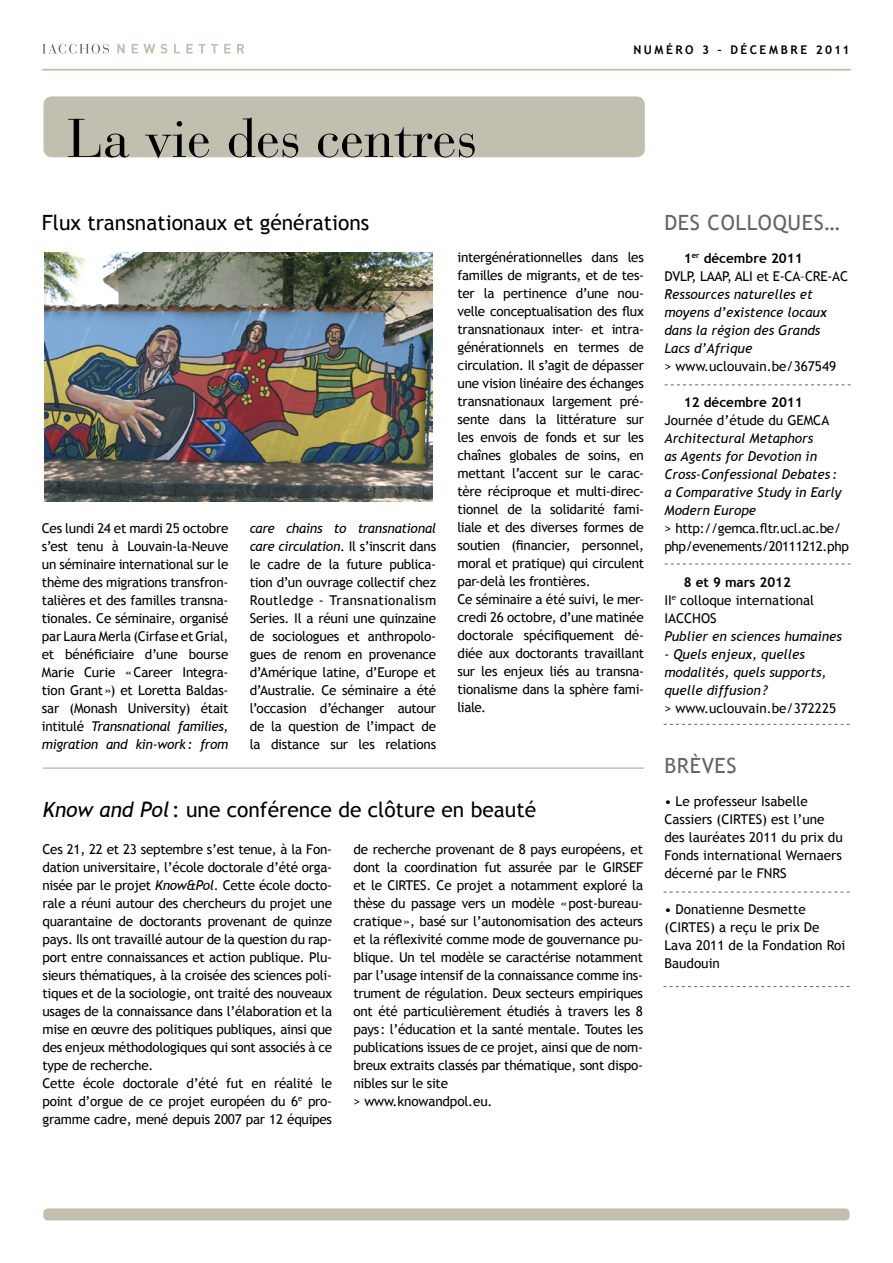
<style>
.page{position:relative;width:893px;height:1263px;background:#fff}
.page>*{position:absolute;margin:0;border:0;box-sizing:border-box;transform-origin:0 0}
.t1{font:54px "Bauer Bodoni";color:#000}
.t2{font:21px "Trebuchet MS";color:#000}
.t3{font:21px "Trebuchet MS";letter-spacing:.03em;color:#656462}
.t4{font:13.5px/18px "Trebuchet MS";letter-spacing:-.02em;color:#000}
.t5{font:13.5px/18px "Trebuchet MS";color:#000}
.t6{font:italic 13.5px/18px "Trebuchet MS";color:#000}
.t7{font:700 13.5px "Trebuchet MS";color:#000}
.t8{font:700 12px "Trebuchet MS";letter-spacing:.205em;color:#000}
.s1{font-style:italic}
.s2{font-weight:700}
</style>
<div class="page">
<svg style="left:117px;top:44px;width:127px;height:10px"></svg>
<svg style="left:42px;top:44px;width:67px;height:10px"></svg>
<div style="left:43px;top:1208px;width:807px;height:12px;background:#c3bfb0;border-radius:4px"></div>
<hr style="left:43px;top:767px;width:600px;height:2px;background:#c3bfb0">
<hr style="left:43px;top:69px;width:807px;height:1px;background:#c3bfb0">
<div style="left:43px;top:96px;width:602px;height:61px;background:#c3bfb0;border-radius:9px"></div>
<svg style="left:665px;top:384px;width:186px;height:1px"></svg>
<svg style="left:664px;top:892px;width:186px;height:1px"></svg>
<svg style="left:664px;top:986px;width:186px;height:1px"></svg>
<svg style="left:665px;top:564px;width:186px;height:1px"></svg>
<svg style="left:664px;top:724px;width:186px;height:1px"></svg>
<img style="left:44px;top:252px;width:388px;height:250px">
<h1 class="t1" style="left:67px;top:106px;width:412px">La vie des centres</h1>
<p class="t8" style="left:633px;top:42px;width:218px">Numéro 3 – décembre 2011</p>
<h2 class="t2" style="left:42px;top:210px;width:329px">Flux transnationaux et générations</h2>
<p class="t4" style="left:42px;top:519px;width:188px;text-align:justify">Ces lundi 24 et mardi 25 octobre s’est tenu à Louvain-la-Neuve un séminaire international sur le thème des migrations transfron&shy;talières et des familles transna&shy;tionales. Ce séminaire, organisé par Laura Merla (Cirfase et Grial, et bénéficiaire d’une bourse Marie Curie «Career Integra&shy;tion Grant») et Loretta Baldas&shy;sar (Monash University) était intitulé <span class="s1">Transnational families, migration and kin-work: from</span></p>
<p class="t4" style="left:250px;top:519px;width:188px;text-align:justify"><span class="s1">care chains to transnational care circulation</span>. I l s’inscrit dans le cadre de la future publica&shy;tion d’un ouvrage collectif chez Routledge - Transnationalism Series. I l a réuni une quinzaine de sociologues et anthropolo&shy;gues de renom en provenance d’Amérique latine, d’Europe et d’Australie. Ce séminaire a été l’occasion d’échanger autour de la question de l’impact de la distance sur les relations</p>
<p class="t4" style="left:457px;top:249px;width:188px">intergénérationnelles dans les familles de migrants, et de tes&shy;ter la pertinence d’une nou&shy;velle conceptualisation des flux transnationaux inter- et intra&shy;générationnels en termes de circulation. I l s’agit de dépasser une vision linéaire des échanges transnationaux largement pré&shy;sente dans la littérature sur les envois de fonds et sur les chaînes globales de soins, en mettant l’accent sur le carac&shy;tère réciproque et multi-direc&shy;tionnel de la solidarité fami&shy;liale et des diverses formes de soutien (financier, personnel, moral et pratique) qui circulent par-delà les frontières.<br>Ce séminaire a été suivi, le mer&shy;credi 26 octobre, d’une matinée doctorale spécifiquement dé&shy;diée aux doctorants travaillant sur les enjeux liés au transna&shy;tionalisme dans la sphère fami&shy;liale.</p>
<h2 class="t2" style="left:43px;top:798px;width:495px"><span class="s1">Know and Pol</span>: une conférence de clôture en beauté</h2>
<p class="t4" style="left:43px;top:840px;width:291px">Ces 21, 22 et 23 septembre s’est tenue, à la Fon&shy;dation universitaire, l’école doctorale d’été orga&shy;nisée par le projet <span class="s1">Know&amp;Pol</span>. Cette école docto&shy;rale a réuni autour des chercheurs du projet une quarantaine de doctorants provenant de quinze pays. I ls ont travaillé autour de la question du rap&shy;port entre connaissances et action publique. Plu&shy;sieurs thématiques, à la croisée des sciences poli&shy;tiques et de la sociologie, ont traité des nouveaux usages de la connaissance dans l’élaboration et la mise en œuvre des politiques publiques, ainsi que des enjeux méthodologiques qui sont associés à ce type de recherche.<br>Cette école doctorale d’été fut en réalité le point d’orgue de ce projet européen du 6<sup>e</sup> pro&shy;gramme cadre, mené depuis 2007 par 12 équipes</p>
<p class="t4" style="left:353px;top:840px;width:291px;text-align:justify">de recherche provenant de 8 pays européens, et dont la coordination fut assurée par le GIRSEF et le CIRTE</p>
<p class="t4" style="left:353px;top:876px;width:291px;text-indent:67px">S. Ce projet a notamment exploré la thèse du passage vers un modèle «post-bureau&shy;cratique», basé sur l’autonomisation des acteurs et la réflexivité comme mode de gouvernance pu&shy;blique. Un tel modèle se caractérise notamment par l’usage intensif de la connaissance comme ins&shy;trument de régulation. Deux secteurs empiriques ont été particulièrement étudiés à travers les 8 pays: l’éducation et la santé mentale. Toutes les publications issues de ce projet, ainsi que de nom&shy;breux extraits classés par thématique, sont dispo&shy;nibles sur le site<br>&gt; www.knowandpol.eu.</p>
<h2 class="t3" style="left:664px;top:210px;width:70px">Des Collo</h2>
<h2 class="t3" style="left:773px;top:210px;width:69px">ques …</h2>
<p class="t4" style="left:664px;top:249px;width:185px;text-indent:19px"><span class="s2">1</span><sup>er</sup> <span class="s2">décembre 2011<br></span>DVLP, LAAP, ALI et E-CA–CRE-AC</p>
<p class="t6" style="left:664px;top:285px;width:164px">Ressources naturelles et moyens d’existence locaux dans la région des Grands<br>Lacs d’Afrique</p>
<p class="t5" style="left:664px;top:357px;width:173px">&gt; www.uclouvain.be/367549</p>
<p class="t7" style="left:684px;top:393px;width:120px">12 décembre 2011</p>
<p class="t5" style="left:664px;top:411px;width:166px">Journée d’étude du GEMCA</p>
<p class="t6" style="left:664px;top:429px;width:179px">Architectural Metaphors<br>as Agents for Devotion in<br>Cross-Confessional Debates : a Comparative Study in Early<br>Modern Europe</p>
<p class="t4" style="left:664px;top:519px;width:186px">&gt; http://gemca.fltr.ucl.ac.be/ php/evenements/20111212.php</p>
<p class="t5" style="left:664px;top:573px;width:151px;text-indent:19px"><span class="s2">8 et 9 mars 2012<br></span>II <sup>e</sup> colloque international<br>IACCHOS</p>
<p class="t6" style="left:664px;top:627px;width:179px">Publier en sciences humaines</p>
<p class="t6" style="left:664px;top:645px;width:164px">- Quels enjeux, quelles modalités, quels supports, quelle diffusion?</p>
<p class="t5" style="left:664px;top:699px;width:173px">&gt; www.uclouvain.be/372225</p>
<h2 class="t3" style="left:664px;top:753px;width:50px">Brèves</h2>
<p class="t5" style="left:664px;top:792px;width:180px">• Le professeur Isabelle<br>Cassiers (CIRTES) est l’une des lauréates 2011 du prix du<br>Fonds international Wernaers décerné par le FNRS</p>
<p class="t5" style="left:664px;top:900px;width:182px">• Donatienne Desmette (CIRTES) a reçu le prix De<br>Lava 2011 de la Fondation Roi<br>Baudouin</p>
</div>
